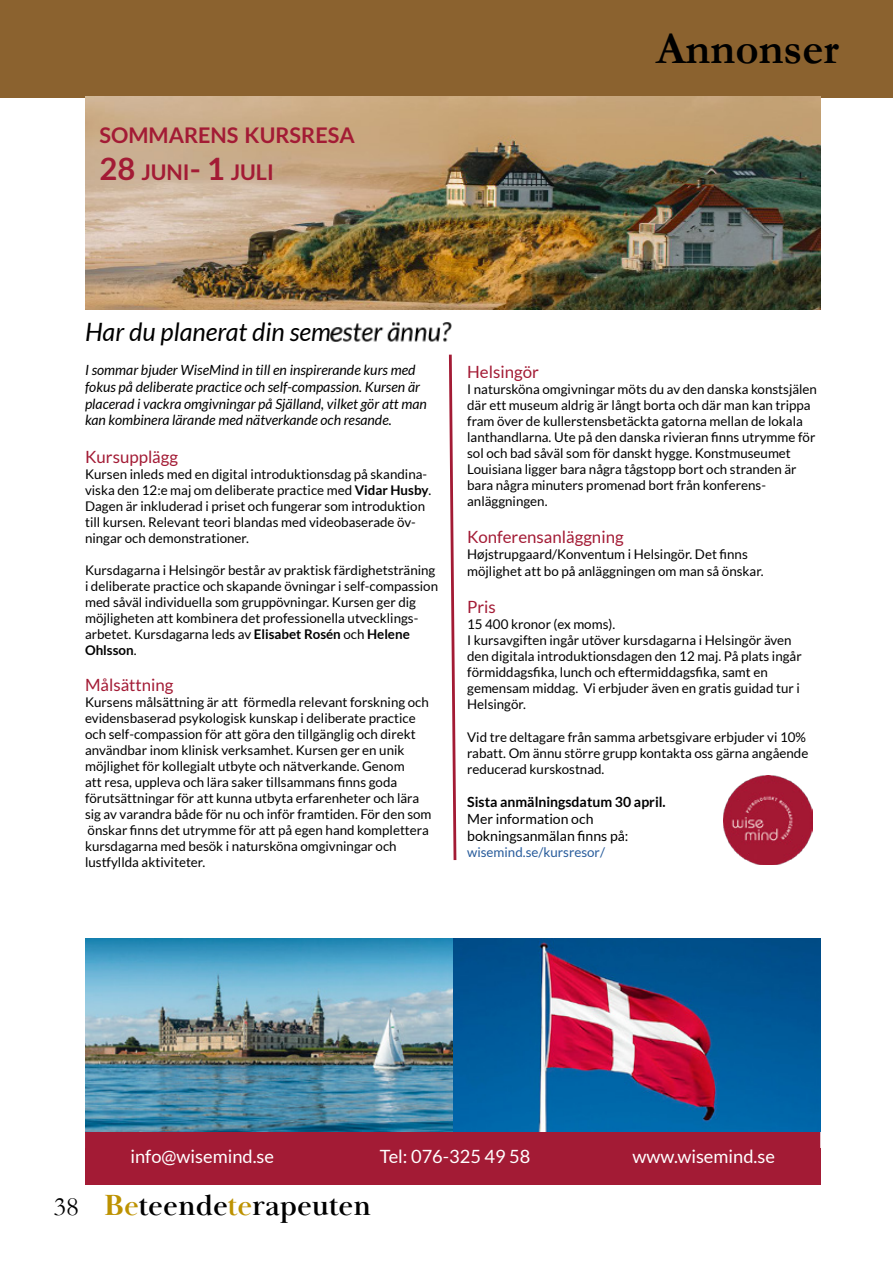
<style>
.page{position:relative;width:893px;height:1263px;background:#fff}
.page>*{position:absolute;margin:0;border:0;box-sizing:border-box;transform-origin:0 0}
.t1{font:700 45px "Garamond";color:#000}
.t2{font:700 30px "Baskerville Display PT";color:#000}
.t3{font:italic 25.35px "Lato";color:#000}
.t4{font:700 21.6px/37px "Lato";color:#a31b35}
.t5{font:18.3px "Lato";color:#fff}
.t6{font:16.8px "Lato";color:#a31b35}
.t7{font:italic 14.1px/16.8px "Lato";color:#000}
.t8{font:14.1px/16.8px "Lato";color:#000}
.t9{font:700 14.1px "Lato";color:#000}
.t10{font:13.35px/16px "Lato";color:#000}
.t11{font:13.35px "Lato";color:#275b9b}
.s1{font-size:30.9px}
.s2{font-weight:700}
.s3{font-family:"Garamond";font-weight:400;font-size:27px}
.s4{color:#bd9200}
</style>
<div class="page">
<div style="left:0;top:0;width:893px;height:98px;background:#8b622f"></div>
<div style="left:86px;top:1132px;width:734px;height:45px;background:#a31b35"></div>
<div style="left:85px;top:1131px;width:735px;height:46px;border:1px solid #a31b35"></div>
<div style="left:85px;top:1148px;width:735px;height:37px;background:#a31b35"></div>
<img style="left:85px;top:97px;width:735px;height:213px">
<img style="left:453px;top:938px;width:367px;height:193px">
<img style="left:85px;top:938px;width:368px;height:193px">
<img style="left:723px;top:775px;width:89px;height:89px">
<svg style="left:448px;top:354px;width:9px;height:507px"></svg>
<img style="left:342px;top:322px;width:110px;height:20px">
<img style="left:331px;top:327px;width:11px;height:15px">
<h3 class="t4" style="left:100px;top:116px;width:257px">SOMMARENS KURSRESA<br><span class="s1">28</span> JUNI<span class="s1">- 1</span> JULI</h3>
<h1 class="t1" style="left:656px;top:19px;width:184px">Annonser</h1>
<h3 class="t3" style="left:85px;top:318px;width:353px">Har du planerat din semster ännu?</h3>
<p class="t7" style="left:85px;top:362px;width:343px">I sommar bjuder WiseMind in till en inspirerande kurs med fokus på deliberate practice och self-compassion. Kursen är placerad i vackra omgivningar på Själland, vilket gör att man kan kombinera lärande med nätverkande och resande.</p>
<p class="t6" style="left:85px;top:447px;width:95px">Kursupplägg</p>
<p class="t10" style="left:85px;top:466px;width:348px">Kursen inleds med en digital introduktionsdag på skandina&shy;viska den 12:e maj om deliberate practice med <span class="s2">Vidar Husby</span>.<br>Dagen är inkluderad i priset och fungerar som introduktion till kursen. Relevant teori blandas med videobaserade öv&shy;ningar och demonstrationer.</p>
<p class="t10" style="left:85px;top:562px;width:355px">Kursdagarna i Helsingör består av praktisk färdighetsträning i deliberate practice och skapande övningar i self-compassion med såväl individuella som gruppövningar. Kursen ger dig möjligheten att kombinera det professionella utvecklings&shy;arbetet. Kursdagarna leds av <span class="s2">Elisabet Rosén</span> och <span class="s2">Helene Ohlsson</span>.</p>
<p class="t6" style="left:85px;top:675px;width:90px">Målsättning</p>
<p class="t10" style="left:85px;top:694px;width:348px">Kursens målsättning är att förmedla relevant forskning och evidensbaserad psykologisk kunskap i deliberate practice och self-compassion för att göra den tillgänglig och direkt användbar inom klinisk verksamhet. Kursen ger en unik möjlighet för kollegialt utbyte och nätverkande. Genom<br>att resa, uppleva och lära saker tillsammans finns goda förutsättningar för att kunna utbyta erfarenheter och lära sig av varandra både för nu och inför framtiden. För den som önskar finns det utrymme för att på egen hand komplettera kursdagarna med besök i natursköna omgivningar och lustfyllda aktiviteter.</p>
<p class="t6" style="left:467px;top:363px;width:73px">Helsingör</p>
<p class="t10" style="left:467px;top:381px;width:351px">I natursköna omgivningar möts du av den danska konstsjälen där ett museum aldrig är långt borta och där man kan trippa fram över de kullerstensbetäckta gatorna mellan de lokala lanthandlarna. Ute på den danska rivieran finns utrymme för sol och bad såväl som för danskt hygge. Konstmuseumet Louisiana ligger bara några tågstopp bort och stranden är bara några minuters promenad bort från konferens&shy;anläggningen.</p>
<p class="t6" style="left:467px;top:528px;width:158px">Konferensanläggning</p>
<p class="t10" style="left:467px;top:546px;width:298px;line-height:16.8px">Højstrupgaard/Konventum i Helsingör. Det finns möjlighet att bo på anläggningen om man så önskar.</p>
<p class="t6" style="left:467px;top:598px;width:30px">Pris</p>
<p class="t10" style="left:467px;top:616px;width:336px">15 400 kronor (ex moms).<br>I kursavgiften ingår utöver kursdagarna i Helsingör även den digitala introduktionsdagen den 12 maj. På plats ingår förmiddagsfika, lunch och eftermiddagsfika, samt en gemensam middag. Vi erbjuder även en gratis guidad tur i Helsingör.</p>
<p class="t10" style="left:467px;top:728px;width:343px">Vid tre deltagare från samma arbetsgivare erbjuder vi 10% rabatt. Om ännu större grupp kontakta oss gärna angående reducerad kurskostnad.</p>
<p class="t9" style="left:467px;top:794px;width:200px">Sista anmälningsdatum 30 april.</p>
<p class="t8" style="left:467px;top:810px;width:163px">Mer information och bokningsanmälan finns på:</p>
<p class="t11" style="left:467px;top:845px;width:139px">wisemind.se/kursresor/</p>
<h3 class="t5" style="left:130px;top:1146px;width:145px">info@wisemind.se</h3>
<h3 class="t5" style="left:380px;top:1146px;width:152px">Tel: 076-325 49 58</h3>
<h3 class="t5" style="left:633px;top:1146px;width:144px">www.wisemind.se</h3>
<h2 class="t2" style="left:53px;top:1187px;width:319px"><span class="s3">38</span> <span class="s4">Be</span>teende<span class="s4">te</span>rapeuten</h2>
</div>
